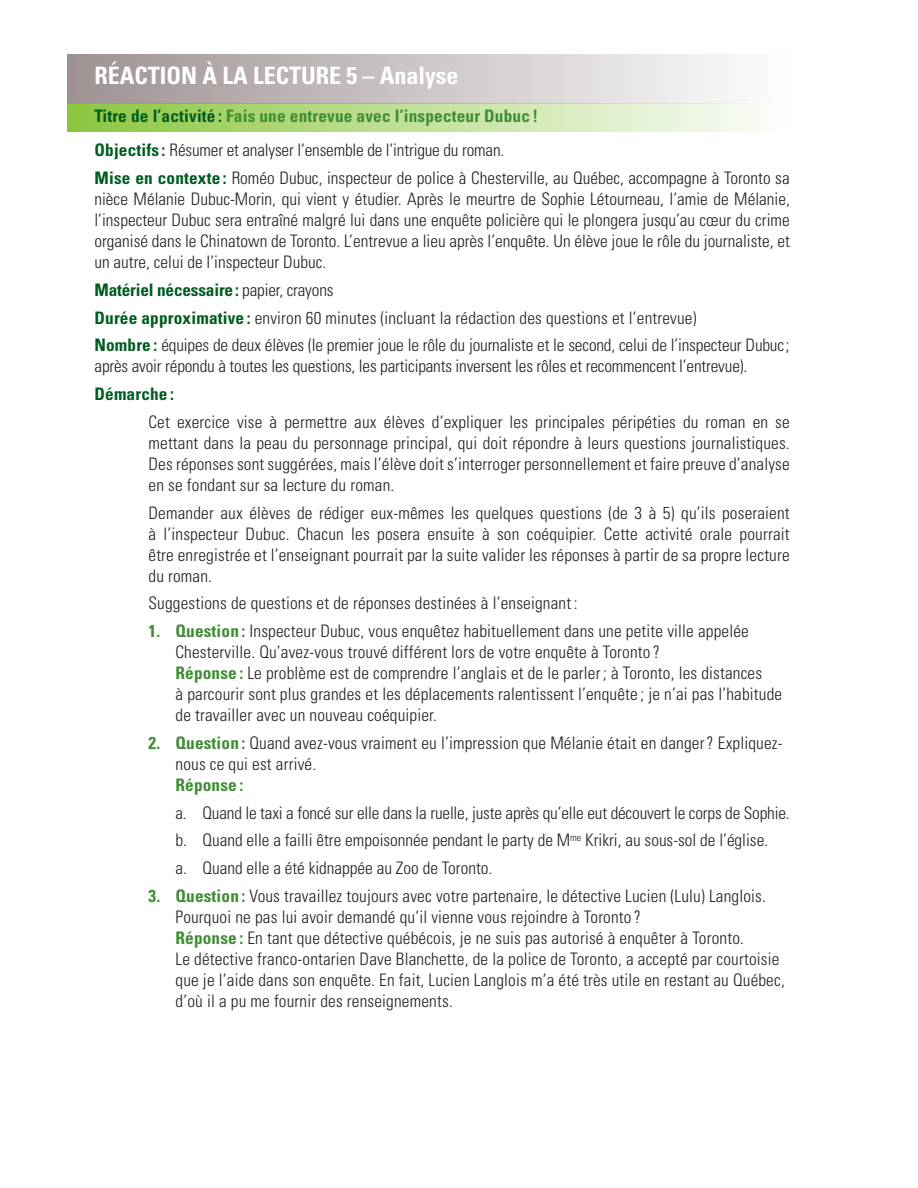
<style>
.page{position:relative;width:918px;height:1188px;background:#fff}
.page>*{position:absolute;margin:0;border:0;box-sizing:border-box;transform-origin:0 0}
.t1{font:700 condensed 24px "Univers";color:#fff}
.t2{font:300 condensed 17.25px/21px "Univers";letter-spacing:.01em;color:#231f20}
.t3{font:300 condensed 17.25px/27.8px "Univers";letter-spacing:-.01em;color:#231f20}
.t4{font:700 condensed 17.25px "Univers";letter-spacing:.01em;color:#015c20}
.t5{font:700 condensed 17.25px "Univers";letter-spacing:.01em;color:#3f8d33}
.s1{font-weight:700;color:#015c20}
.s2{font-weight:700;color:#3f8d33}
</style>
<div class="page">
<div style="left:68px;top:104px;width:722px;height:28px;background:linear-gradient(to right,#8bc63d,#fdfefd)"></div>
<div style="left:68px;top:54px;width:722px;height:50px;background:linear-gradient(to right,#9f9191,#fefefe)"></div>
<h1 class="t1" style="left:94px;top:60px;width:365px">RÉACTION À LA LECTURE 5 – Analyse</h1>
<p class="t3" style="left:94px;top:99px;width:445px;line-height:34.5px"><span class="s1">Titre de l’activité :</span> <span class="s2">Fais une entrevue avec l’inspecteur Dubuc !<br></span><span class="s1">Objectifs :</span> Résumer et analyser l’ensemble de l’intrigue du roman.</p>
<p class="t2" style="left:94px;top:168px;width:697px;text-align:justify"><span class="s1">Mise en contexte :</span> Roméo Dubuc, inspecteur de police à Chesterville, au Québec, accompagne à Toronto sa nièce Mélanie Dubuc-Morin, qui vient y étudier. Après le meurtre de Sophie Létourneau, l’amie de Mélanie, l’inspecteur Dubuc sera entraîné malgré lui dans une enquête policière qui le plongera jusqu’au cœur du crime organisé dans le Chinatown de Toronto. L’entrevue a lieu après l’enquête. Un élève joue le rôle du journaliste, et un autre, celui de l’inspecteur Dubuc.</p>
<p class="t3" style="left:94px;top:276px;width:697px"><span class="s1">Matériel nécessaire:</span> papier, crayons<br><span class="s1">Durée approximative :</span> environ 60 minutes (incluant la rédaction des questions et l’entrevue)<br><span class="s1">Nombre :</span> équipes de deux élèves (le premier joue le rôle du journaliste et le second, celui de l’inspecteur Dubuc;</p>
<p class="t3" style="left:95px;top:352px;width:654px">après avoir répondu à toutes les questions, les participants inversent les rôles et recommencent l’entrevue).</p>
<p class="t4" style="left:95px;top:383px;width:81px">Démarche :</p>
<p class="t2" style="left:149px;top:411px;width:643px;text-align:justify">Cet exercice vise à permettre aux élèves d’expliquer les principales péripéties du roman en se mettant dans la peau du personnage principal, qui doit répondre à leurs questions journalistiques.<br>Des réponses sont suggérées, mais l’élève doit s’interroger personnellement et faire preuve d’analyse en se fondant sur sa lecture du roman.</p>
<p class="t2" style="left:149px;top:502px;width:643px;text-align:justify">Demander aux élèves de rédiger eux-mêmes les quelques questions (de 3 à 5) qu’ils poseraient à l’inspecteur Dubuc. Chacun les posera ensuite à son coéquipier. Cette activité orale pourrait être enregistrée et l’enseignant pourrait par la suite valider les réponses à partir de sa propre lecture du roman.</p>
<p class="t2" style="left:149px;top:593px;width:430px">Suggestions de questions et de réponses destinées à l’enseignant :</p>
<p class="t2" style="left:176px;top:620px;width:608px;text-indent:-27px"><span class="s2">1. Question :</span> Inspecteur Dubuc, vous enquêtez habituellement dans une petite ville appelée Chesterville. Qu’avez-vous trouvé différent lors de votre enquête à Toronto ?<br><span class="s2">Réponse :</span> Le problème est de comprendre l’anglais et de le parler ; à Toronto, les distances<br>à parcourir sont plus grandes et les déplacements ralentissent l’enquête ; je n’ai pas l’habitude de travailler avec un nouveau coéquipier.</p>
<p class="t2" style="left:176px;top:732px;width:607px;text-indent:-27px"><span class="s2">2. Question :</span> Quand avez-vous vraiment eu l’impression que Mélanie était en danger? Expliquez&shy;nous ce qui est arrivé.</p>
<p class="t5" style="left:176px;top:774px;width:69px">Réponse :</p>
<p class="t2" style="left:176px;top:799px;width:616px;line-height:27.8px">a. Quand le taxi a foncé sur elle dans la ruelle, juste après qu’elle eut découvert le corps de Sophie. b. Quand elle a failli être empoisonnée pendant le party de M<sup>me</sup> Krikri, au sous-sol de l’église.<br>a. Quand elle a été kidnappée au Zoo de Toronto.</p>
<p class="t2" style="left:176px;top:885px;width:611px;text-indent:-27px"><span class="s2">3. Question :</span> Vous travaillez toujours avec votre partenaire, le détective Lucien (Lulu) Langlois.<br>Pourquoi ne pas lui avoir demandé qu’il vienne vous rejoindre à Toronto ?<br><span class="s2">Réponse :</span> En tant que détective québécois, je ne suis pas autorisé à enquêter à Toronto.<br>Le détective franco-ontarien Dave Blanchette, de la police de Toronto, a accepté par courtoisie que je l’aide dans son enquête. En fait, Lucien Langlois m’a été très utile en restant au Québec, d’où il a pu me fournir des renseignements.</p>
</div>
